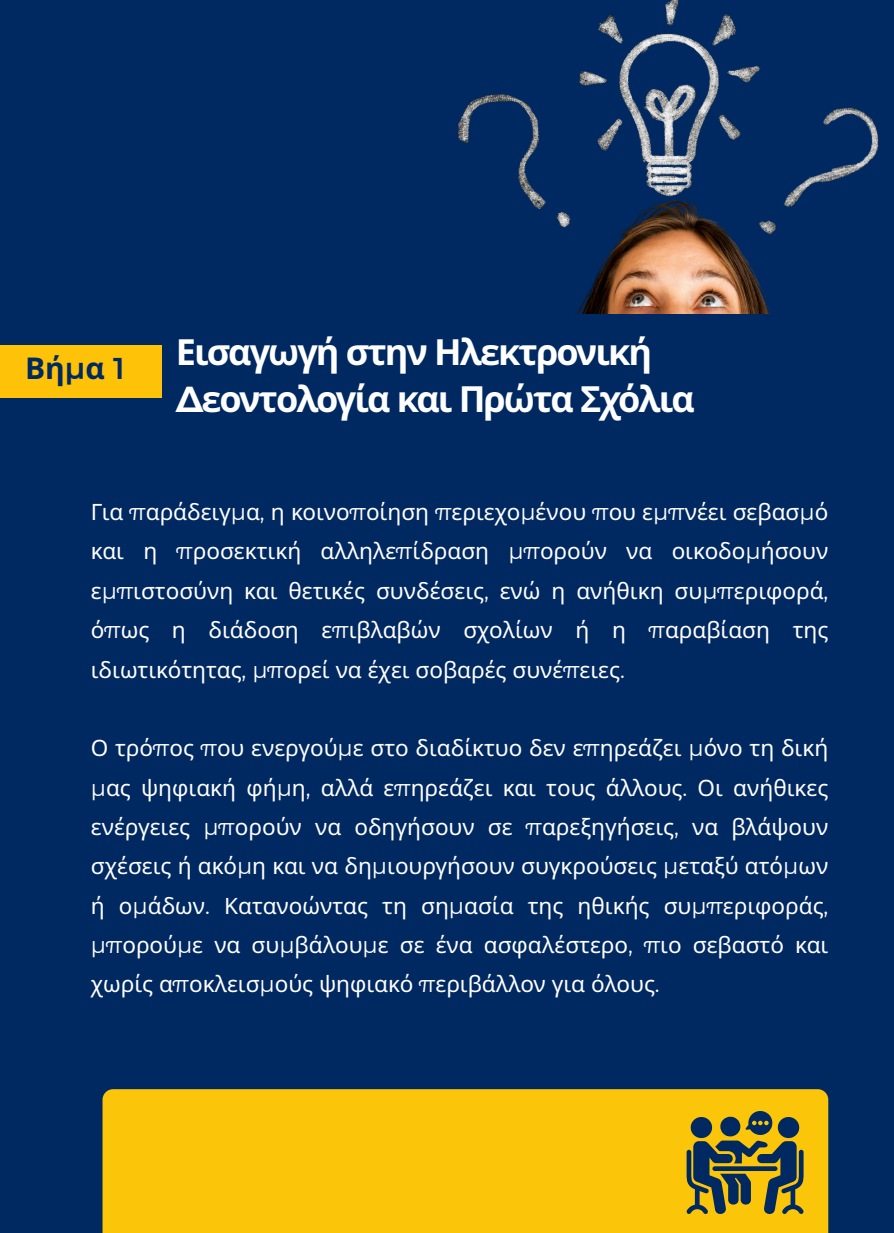
<style>
.page{position:relative;width:894px;height:1233px;background:#fff}
.page>*{position:absolute;margin:0;border:0;box-sizing:border-box;transform-origin:0 0}
.t1{font:700 36px/47.2px "Noto Sans";letter-spacing:-.055em;color:#fff}
.t2{font:700 30px "Noto Sans";color:#002961}
.t3{font:22.5px/39.3px "Noto Sans";color:#fff;text-align:justify}
.s1{font-family:"Montserrat";font-weight:600}
.s2{font-family:"Montserrat"}
</style>
<div class="page">
<div style="left:0;top:0;width:893px;height:1233px;background:#002961"></div>
<div style="left:102px;top:1089px;width:726px;height:144px;background:#fbc50a"></div>
<div style="left:0;top:345px;width:162px;height:52px;background:#fec209"></div>
<svg style="left:686px;top:1110px;width:117px;height:107px"></svg>
<img style="left:458px;top:0;width:421px;height:314px">
<p class="t2" style="left:25px;top:347px;width:101px">Βή<span class="s1">μ</span>α <span class="s1">1</span></p>
<p class="t1" style="left:176px;top:327px;width:520px">Εισαγωγή στην Ηλεκτρονική<br><span class="s2">Δ</span>εοντολογία και Πρώτα Σχόλια</p>
<p class="t3" style="left:91px;top:492px;width:738px">Για <span class="s2">π</span>αράδειγ<span class="s2">μ</span>α<span class="s2">,</span> η κοινο<span class="s2">π</span>οίηση <span class="s2">π</span>εριεχο<span class="s2">μ</span>ένου <span class="s2">π</span>ου ε<span class="s2">μπ</span>νέει σεβασ<span class="s2">μ</span>ό και η <span class="s2">π</span>ροσεκτική αλληλε<span class="s2">π</span>ίδραση <span class="s2">μπ</span>ορούν να οικοδο<span class="s2">μ</span>ήσουν ε<span class="s2">μπ</span>ιστοσύνη και θετικές συνδέσεις<span class="s2">,</span> ενώ η ανήθικη συ<span class="s2">μπ</span>εριφορά<span class="s2">, </span>ό<span class="s2">π</span>ως η διάδοση ε<span class="s2">π</span>ιβλαβών σχολίων ή η <span class="s2">π</span>αραβίαση της ιδιωτικότητας<span class="s2">, μπ</span>ορεί να έχει σοβαρές συνέ<span class="s2">π</span>ειες<span class="s2">.</span></p>
<h2 class="t3" style="left:91px;top:728px;width:738px">Ο τρό<span class="s2">π</span>ος <span class="s2">π</span>ου ενεργού<span class="s2">μ</span>ε στο διαδίκτυο δεν ε<span class="s2">π</span>ηρεάζει <span class="s2">μ</span>όνο τη δική <span class="s2">μ</span>ας ψηφιακή φή<span class="s2">μ</span>η<span class="s2">,</span> αλλά ε<span class="s2">π</span>ηρεάζει και τους άλλους<span class="s2">.</span> Οι ανήθικες ενέργειες <span class="s2">μπ</span>ορούν να οδηγήσουν σε <span class="s2">π</span>αρεξηγήσεις<span class="s2">,</span> να βλάψουν σχέσεις ή ακό<span class="s2">μ</span>η και να δη<span class="s2">μ</span>ιουργήσουν συγκρούσεις <span class="s2">μ</span>εταξύ ατό<span class="s2">μ</span>ων ή ο<span class="s2">μ</span>άδων<span class="s2">.</span> Κατανοώντας τη ση<span class="s2">μ</span>ασία της ηθικής συ<span class="s2">μπ</span>εριφοράς<span class="s2">, μπ</span>ορού<span class="s2">μ</span>ε να συ<span class="s2">μ</span>βάλου<span class="s2">μ</span>ε σε ένα ασφαλέστερο<span class="s2">, π</span>ιο σεβαστό και χωρίς α<span class="s2">π</span>οκλεισ<span class="s2">μ</span>ούς ψηφιακό <span class="s2">π</span>εριβάλλον για όλους<span class="s2">.</span></h2>
</div>
